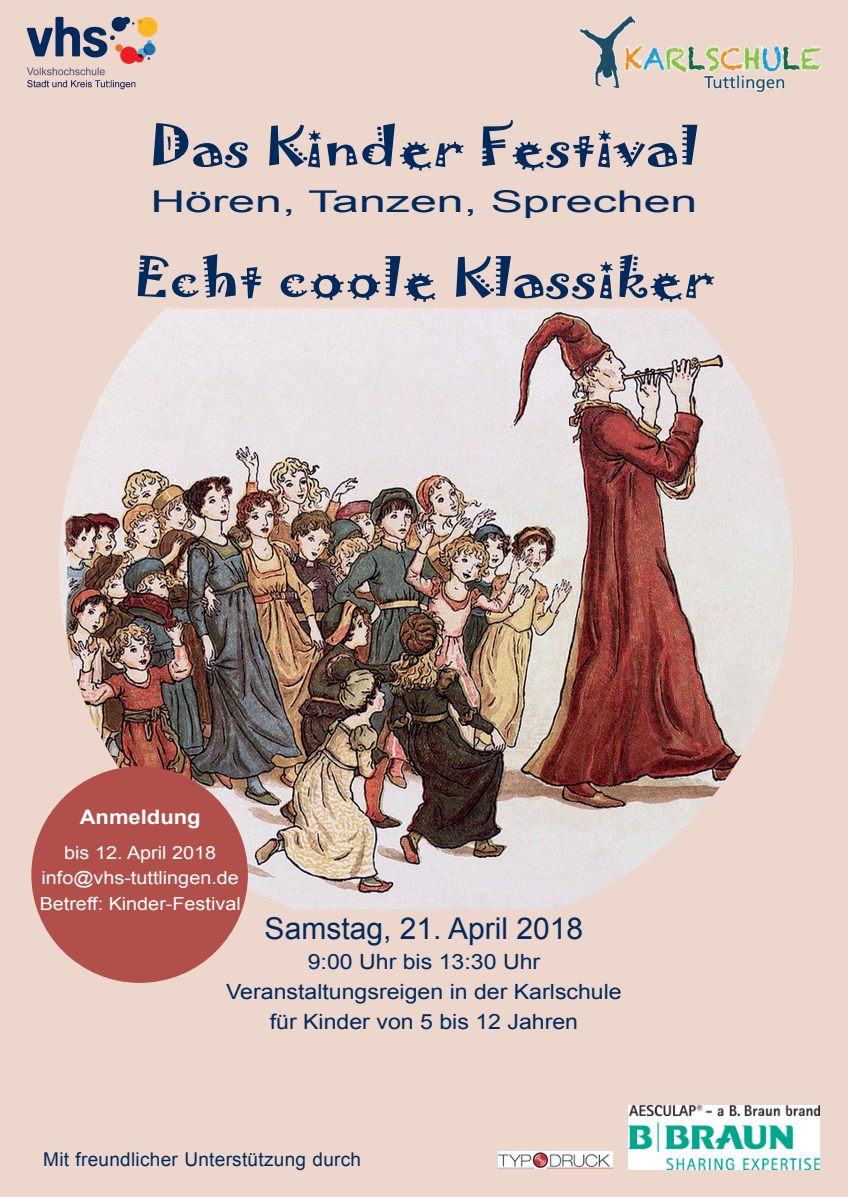
<style>
.page{position:relative;width:848px;height:1197px;background:#fff}
.page>*{position:absolute;margin:0;border:0;box-sizing:border-box;transform-origin:0 0}
.t1{font:48px "Jokerman";color:#002a5c;scale:1.23 1}
.t2{font:30px "Arial";color:#002a5c;scale:1.61 1}
.t3{font:30px "Arial";color:#002a5c}
.t4{font:21px/30px "Arial";color:#002a5c;text-align:center;scale:1.1 1}
.t5{font:700 20px "Arial";color:#fff;scale:1.1 1}
.t6{font:19px "Arial";letter-spacing:.015em;color:#002a5c}
.t7{font:18px/25.8px "Arial";color:#fff;text-align:center;scale:1.1 1}
</style>
<div class="page">
<div style="left:0;top:0;width:848px;height:1196px;background:#edd6cc"></div>
<img style="left:499px;top:1151px;width:113px;height:17px">
<img style="left:26px;top:16px;width:132px;height:74px">
<img style="left:628px;top:1105px;width:191px;height:64px">
<img style="left:59px;top:308px;width:734px;height:601px">
<div style="left:31px;top:766px;width:217px;height:216px;background:#b14f4a;border-radius:50%"></div>
<img style="left:580px;top:17px;width:242px;height:76px">
<h1 class="t1" style="left:149px;top:112px;width:448px">Das Kinder Festival</h1>
<h2 class="t2" style="left:150px;top:182px;width:341px">Hören, Tanzen, Sprechen</h2>
<h1 class="t1" style="left:134px;top:243px;width:473px">Echt coole Klassiker</h1>
<p class="t5" style="left:80px;top:803px;width:111px">Anmeldung</p>
<p class="t7" style="left:40px;top:839px;width:184px">bis 12. April 2018 info@vhs-tuttlingen.de<br>Betreff: Kinder-Festival</p>
<h2 class="t3" style="left:265px;top:908px;width:320px">Samstag, 21. April 2018</h2>
<p class="t4" style="left:226px;top:946px;width:361px">9:00 Uhr bis 13:30 Uhr<br>Veranstaltungsreigen in der Karlschule für Kinder von 5 bis 12 Jahren</p>
<p class="t6" style="left:43px;top:1146px;width:319px">Mit freundlicher Unterstützung durch</p>
</div>
